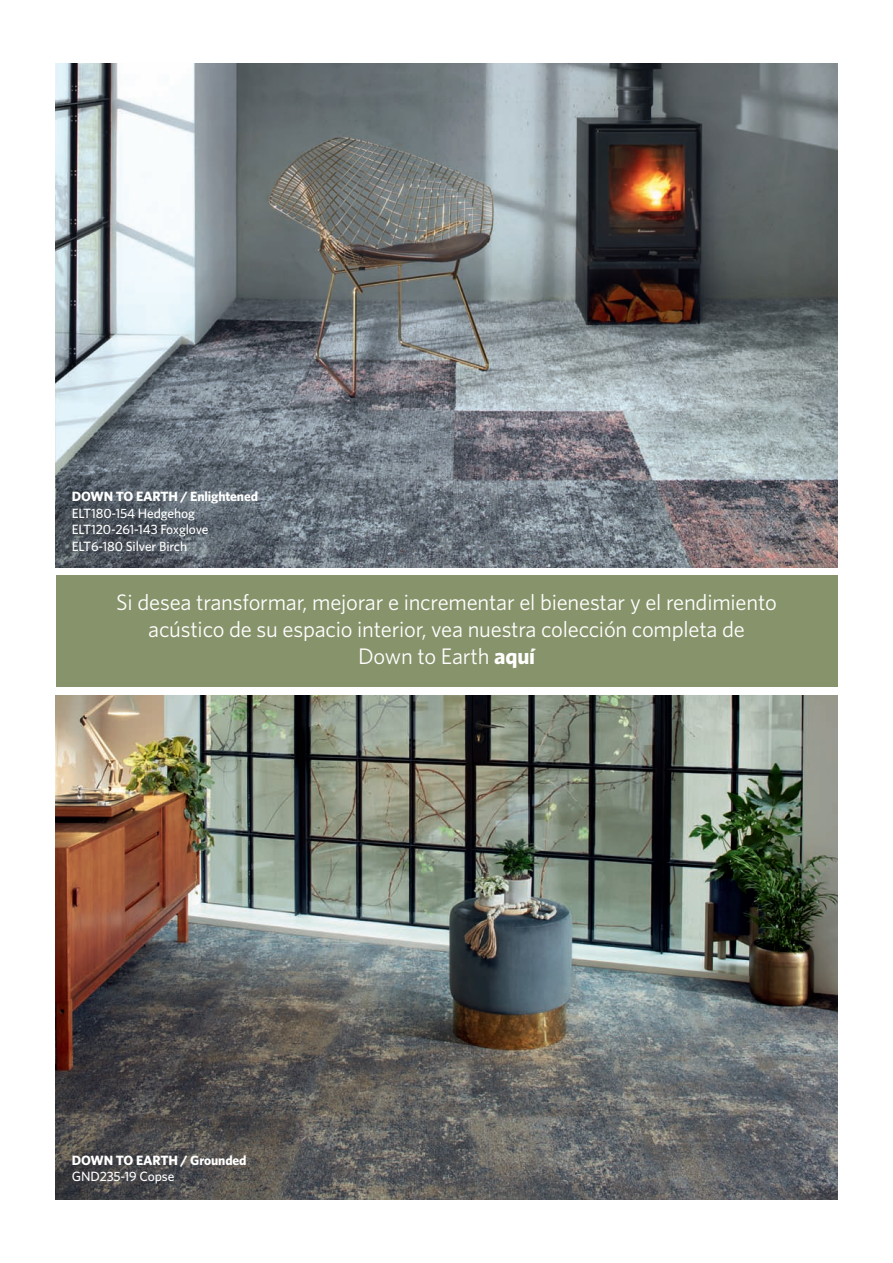
<style>
.page{position:relative;width:893px;height:1263px;background:#fff}
.page>*{position:absolute;margin:0;border:0;box-sizing:border-box;transform-origin:0 0}
.t1{font:22.5px/27px "Whitney";letter-spacing:-.01em;color:#fff;text-align:center}
._04_Body_Text_SemiBo{font:700 13.5px/16.5px "Whitney";letter-spacing:-.01em;color:#fff}
._04_Body_Text_SemiBo-2{font:500 13.5px "Whitney";letter-spacing:-.01em;color:#fff}
.s1{font-weight:500}
.s2{font-weight:700}
</style>
<div class="page">
<div style="left:56px;top:575px;width:781px;height:111px;background:#87936a"></div>
<img style="left:56px;top:64px;width:781px;height:504px">
<img style="left:56px;top:695px;width:781px;height:504px">
<p class="_04_Body_Text_SemiBo" style="left:72px;top:488px;width:188px">DOWN TO EARTH / Enlightened<br><span class="s1">ELT180-154 Hedgehog</span></p>
<p class="_04_Body_Text_SemiBo-2" style="left:72px;top:521px;width:138px">ELT120-261-143 Foxglove</p>
<p class="_04_Body_Text_SemiBo-2" style="left:72px;top:537px;width:117px">ELT6-180 Silver Birch</p>
<p class="t1" style="left:116px;top:588px;width:662px">Si desea transformar, mejorar e incrementar el bienestar y el rendimiento acústico de su espacio interior, vea nuestra colección completa de</p>
<p class="t1" style="left:358px;top:642px;width:179px">Down to Earth <span class="s2">aquí</span></p>
<p class="_04_Body_Text_SemiBo" style="left:72px;top:1152px;width:176px">DOWN TO EARTH / Grounded<br><span class="s1">GND235-19 Copse</span></p>
</div>
